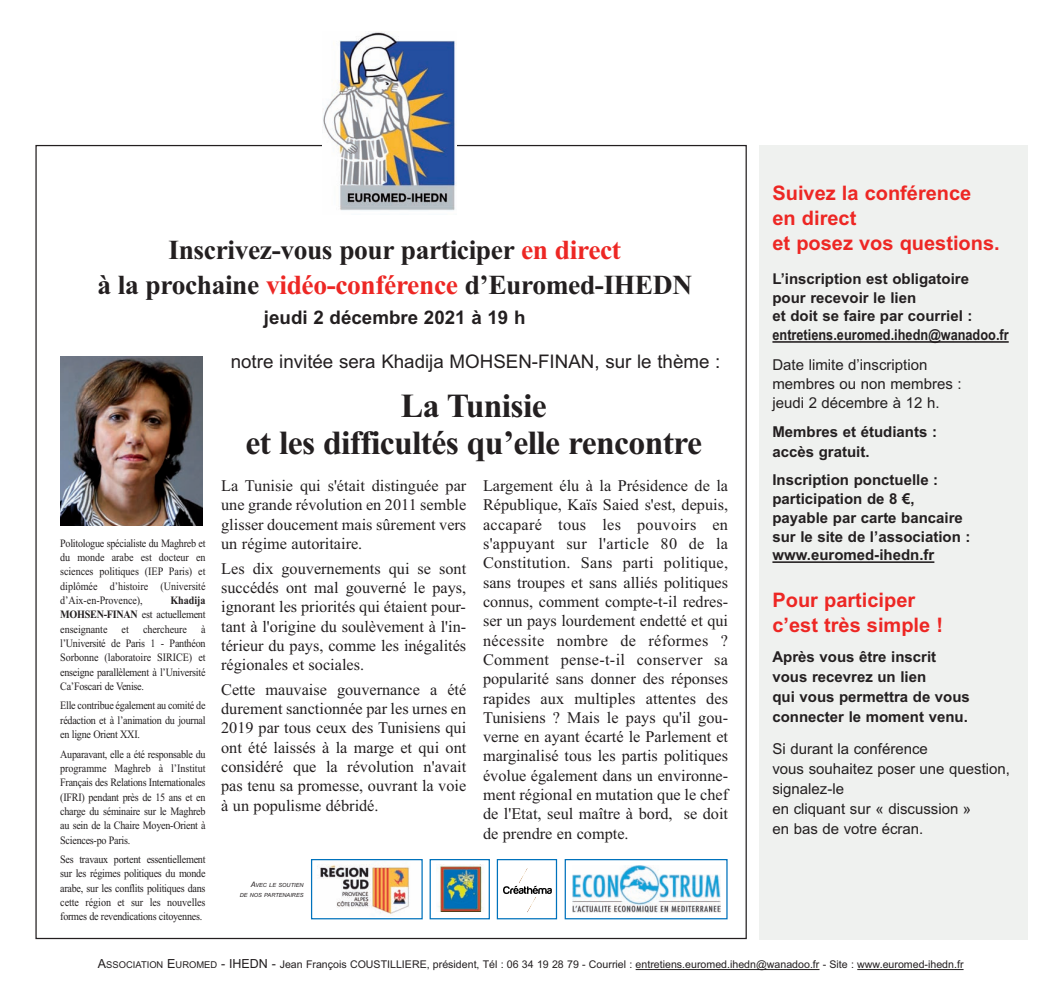
<style>
.page{position:relative;width:1063px;height:993px;background:#fff}
.page>*{position:absolute;margin:0;border:0;box-sizing:border-box;transform-origin:0 0}
.t1{font:700 33.75px/37.8px "Times New Roman";letter-spacing:-.02em;color:#231f20;text-align:center}
.t2{font:700 27.5px/35px "Times New Roman";letter-spacing:-.015em;color:#231f20;text-align:center}
.t3{font:700 20px/25px "Arial";color:#ed2724}
.t4{font:18.75px "Arial";color:#231f20}
.t5{font:700 18.75px "Arial";color:#231f20}
.t6{font:16.25px/19.2px "Times New Roman";color:#231f20;text-align:justify}
.t7{font:700 15px/18.8px "Arial";color:#231f20}
.t8{font:15px/20px "Arial";color:#231f20}
.t9{font:11.25px/14.2px "Times New Roman";letter-spacing:-.025em;color:#231f20;text-align:justify;scale:.9 1}
.t10{font:11.25px "Times New Roman";letter-spacing:-.005em;color:#231f20;scale:.9 1}
.t11{font:10.62px "Arial";color:#231f20}
.t12{font:italic 5.62px/9.5px "Arial";color:#231f20;text-align:right}
.s1{color:#ed2724}
.s2{font-weight:700}
.s3{font-size:7.5px}
.s4{font-size:12.5px}
.s5{font-size:9.38px}
</style>
<div class="page">
<hr style="left:636px;top:968px;width:183px;height:1px;background:#231f20">
<hr style="left:857px;top:968px;width:107px;height:1px;background:#231f20">
<div style="left:759px;top:145px;width:269px;height:793px;background:#eff1ef"></div>
<hr style="left:772px;top:341px;width:237px;height:1px;background:#231f20">
<hr style="left:772px;top:561px;width:162px;height:1px;background:#231f20">
<img style="left:323px;top:32px;width:133px;height:179px">
<div style="left:430px;top:858px;width:60px;height:61px;border:1px solid #0072bc"></div>
<div style="left:497px;top:858px;width:60px;height:61px;border:1px solid #0072bc"></div>
<div style="left:312px;top:859px;width:109px;height:58px;background:linear-gradient(to right,#fefefe,#fcfcfc)"></div>
<div style="left:311px;top:858px;width:112px;height:61px;border:1px solid #0072bc"></div>
<img style="left:314px;top:861px;width:105px;height:54px">
<img style="left:437px;top:864px;width:46px;height:47px">
<svg style="left:503px;top:868px;width:49px;height:44px"></svg>
<div style="left:566px;top:859px;width:160px;height:58px;background:linear-gradient(to right,#fff,#fff)"></div>
<div style="left:565px;top:858px;width:163px;height:61px;border:1px solid #0072bc"></div>
<img style="left:572px;top:864px;width:148px;height:48px">
<img style="left:61px;top:356px;width:141px;height:169px">
<h2 class="t2" style="left:97px;top:232px;width:596px">Inscrivez-vous pour participer <span class="s1">en direct<br></span>à la prochaine <span class="s1">vidéo-conférence</span> d’Euromed-IHEDN</h2>
<p class="t5" style="left:264px;top:310px;width:263px">jeudi 2 décembre 2021 à 19 h</p>
<p class="t9" style="left:60px;top:537px;width:163px">Politologue spécialiste du Maghreb et du monde arabe est docteur en sciences politiques (IEP Paris) et diplômée d’histoire (Université d’Aix-en-Provence),</p>
<p class="t9" style="left:60px;top:594px;width:163px;text-indent:110px"><span class="s2">Khadija MOHSEN-FINAN</span> est actuellement enseignante</p>
<p class="t9" style="left:122px;top:622px;width:10px">et</p>
<p class="t10" style="left:143px;top:624px;width:50px">chercheure</p>
<p class="t9" style="left:60px;top:622px;width:163px;text-indent:141px">à l’Université de Paris 1 - Panthéon Sorbonne (laboratoire SIRICE) et enseigne parallèlement à l’Université Ca’Foscari de Venise.</p>
<p class="t9" style="left:60px;top:699px;width:163px">Elle contribue également au comité de rédaction et à l’animation du journal en ligne Orient XXI.</p>
<p class="t9" style="left:60px;top:747px;width:163px">Auparavant, elle a été responsable du programme Maghreb à l’Institut Français des Relations Internationales (IFRI) pendant près de 15 ans et en charge du séminaire sur le Maghreb au sein de la Chaire Moyen-Orient à Sciences-po Paris.</p>
<p class="t9" style="left:60px;top:853px;width:163px">Ses travaux portent essentiellement sur les régimes politiques du monde arabe, sur les conflits politiques dans cette région et sur les nouvelles formes de revendications citoyennes.</p>
<p class="t4" style="left:231px;top:355px;width:491px">notre invitée sera Khadija MOHSEN-FINAN, sur le thème :</p>
<h1 class="t1" style="left:246px;top:386px;width:458px">La Tunisie<br>et les difficultés qu’elle rencontre</h1>
<p class="t6" style="left:221px;top:477px;width:247px">La Tunisie qui s'était distinguée par une grande révolution en 2011 semble glisser doucement mais sûrement vers un régime autoritaire.</p>
<p class="t6" style="left:221px;top:560px;width:247px">Les dix gouvernements qui se sont succédés ont mal gouverné le pays, ignorant les priorités qui étaient pour&shy;tant à l'origine du soulèvement à l'in&shy;térieur du pays, comme les inégalités régionales et sociales.</p>
<p class="t6" style="left:221px;top:681px;width:247px">Cette mauvaise gouvernance a été durement sanctionnée par les urnes en 2019 par tous ceux des Tunisiens qui ont été laissés à la marge et qui ont considéré que la révolution n'avait pas tenu sa promesse, ouvrant la voie à un populisme débridé.</p>
<p class="t12" style="left:240px;top:880px;width:65px"><span class="s3">A</span>VEC LE SOUTIEN<br>DE NOS PARTENAIRES</p>
<p class="t6" style="left:483px;top:477px;width:247px">Largement élu à la Présidence de la République, Kaïs Saied s'est, depuis, accaparé tous les pouvoirs en s'appuyant sur l'article 80 de la Constitution. Sans parti politique, sans troupes et sans alliés politiques connus, comment compte-t-il redres&shy;ser un pays lourdement endetté et qui nécessite nombre de réformes ?<br>Comment pense-t-il conserver sa popularité sans donner des réponses rapides aux multiples attentes des Tunisiens ? Mais le pays qu'il gou&shy;verne en ayant écarté le Parlement et marginalisé tous les partis politiques évolue également dans un environne&shy;ment régional en mutation que le chef de l'Etat, seul maître à bord, se doit de prendre en compte.</p>
<p class="t3" style="left:772px;top:182px;width:229px">Suivez la conférence en direct<br>et posez vos questions.</p>
<p class="t7" style="left:772px;top:271px;width:238px">L’inscription est obligatoire<br>pour recevoir le lien<br>et doit se faire par courriel : entretiens.euromed.ihedn@wanadoo.fr</p>
<p class="t8" style="left:772px;top:357px;width:191px;line-height:18.8px">Date limite d’inscription membres ou non membres : jeudi 2 décembre à 12 h.</p>
<p class="t7" style="left:772px;top:422px;width:166px;line-height:20px">Membres et étudiants : accès gratuit.</p>
<p class="t7" style="left:772px;top:472px;width:200px">Inscription ponctuelle : participation de 8 €, payable par carte bancaire sur le site de l’association : www.euromed-ihedn.fr</p>
<p class="t3" style="left:772px;top:589px;width:172px">Pour participer c’est très simple !</p>
<p class="t7" style="left:772px;top:647px;width:199px;line-height:20px">Après vous être inscrit vous recevrez un lien<br>qui vous permettra de vous connecter le moment venu.</p>
<p class="t8" style="left:772px;top:740px;width:239px">Si durant la conférence<br>vous souhaitez poser une question, signalez-le<br>en cliquant sur « discussion »<br>en bas de votre écran.</p>
<p class="t11" style="left:98px;top:960px;width:867px"><span class="s4">A</span><span class="s5">SSOCIATION</span> <span class="s4">E</span><span class="s5">UROMED</span> <span class="s4">- IHEDN -</span> Jean François COUSTILLIERE, président, Tél : 06 34 19 28 79 - Courriel : entretiens.euromed.ihedn@wanadoo.fr - Site : www.euromed-ihedn.fr</p>
</div>
